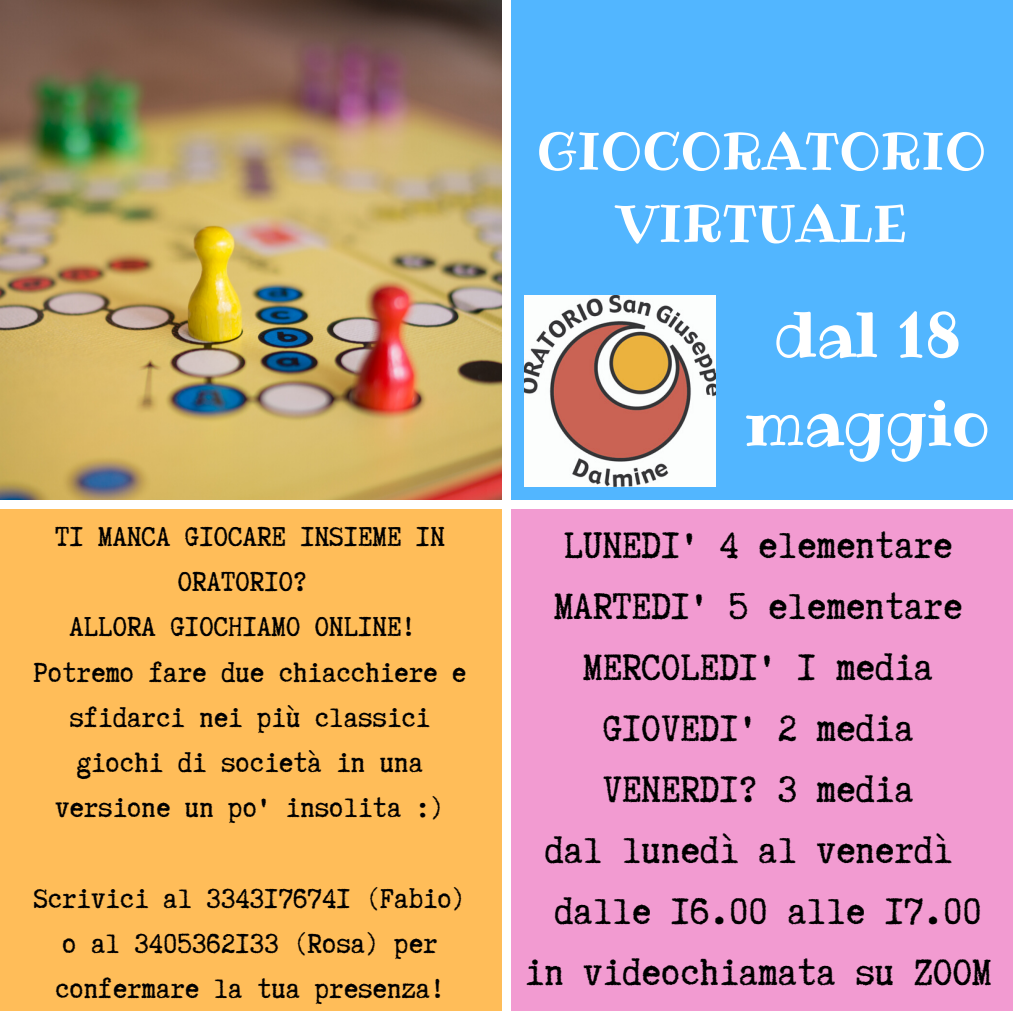
<style>
.page{position:relative;width:1013px;height:1013px;background:#fff}
.page>*{position:absolute;margin:0;border:0;box-sizing:border-box;transform-origin:0 0}
.t1{font:63.5px/88.5px "Ribeye";color:#fff;text-align:center}
.t2{font:51.88px/72.2px "Ribeye";color:#fff;text-align:center}
.t3{font:43.75px/61.1px "Truetypewriter Polygl OTT";color:#000;text-align:center}
.t4{font:32.5px/45.2px "Truetypewriter Polygl OTT";color:#000;text-align:center}
</style>
<div class="page">
<img style="left:0;top:0;width:502px;height:500px">
<div style="left:511px;top:0;width:501px;height:500px;background:#52b6ff"></div>
<div style="left:0;top:509px;width:502px;height:502px;background:#ffbd59"></div>
<div style="left:511px;top:509px;width:501px;height:502px;background:#f29bd1"></div>
<img style="left:524px;top:295px;width:191px;height:192px">
<p class="t4" style="left:33px;top:513px;width:434px">TI MANCA GIOCARE INSIEME IN<br>ORATORIO?<br>ALLORA GIOCHIAMO ONLINE!<br>Potremo fare due chiacchiere e sfidarci nei più classici giochi di società in una versione un po' insolita :)</p>
<p class="t4" style="left:33px;top:875px;width:434px">Scrivici al 3343176741 (Fabio) o al 3405362133 (Rosa) per confermare la tua presenza!</p>
<h2 class="t2" style="left:536px;top:115px;width:451px">GIOCORATORIO<br>VIRTUALE</h2>
<h1 class="t1" style="left:745px;top:290px;width:246px">dal 18 maggio</h1>
<h3 class="t3" style="left:525px;top:514px;width:468px">LUNEDI' 4 elementare<br>MARTEDI' 5 elementare<br>MERCOLEDI' 1 media<br>GIOVEDI' 2 media<br>VENERDI? 3 media<br>dal lunedì al venerdì dalle 16.00 alle 17.00 in videochiamata su ZOOM</h3>
</div>
